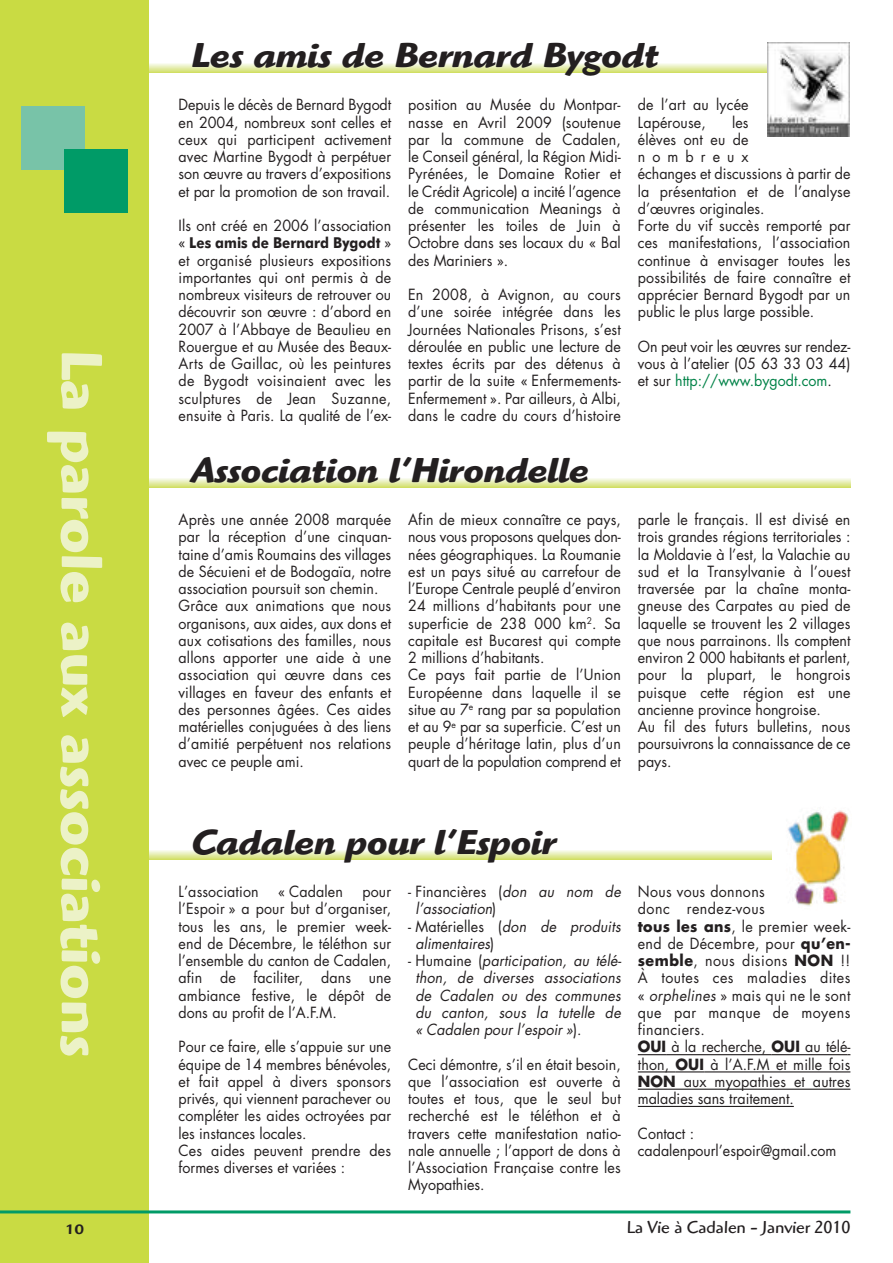
<style>
.page{position:relative;width:893px;height:1263px;background:#fff}
.page>*{position:absolute;margin:0;border:0;box-sizing:border-box;transform-origin:0 0}
.t1{font:700 60px "Highlander";color:#ecf2c7}
.t2{font:italic 700 36px "Highlander";color:#231f20}
.t3{font:18px "Highlander";color:#231f20}
.t4{font:15px/17.2px "Futura";letter-spacing:.01em;color:#231f20;scale:.95 1}
.t5{font:italic 15px/17.2px "Futura";letter-spacing:.005em;color:#231f20;scale:.95 1}
.t6{font:700 15px "Futura BT";color:#231f20;scale:.9 1}
.t7{font:500 14.1px "Highlander";color:#231f20;scale:1.28 1}
.s1{font-family:"Futura";font-weight:400}
.s2{color:#008247}
.s3{font-style:normal}
.s4{font-weight:700}
.s5{font-style:italic}
</style>
<div class="page">
<svg style="left:149px;top:851px;width:623px;height:8px;background:#e4ecaa"></svg>
<svg style="left:149px;top:479px;width:701px;height:8px;background:#e4eca9"></svg>
<svg style="left:149px;top:64px;width:618px;height:8px;background:#e4ecab"></svg>
<div style="left:0;top:0;width:149px;height:1263px;background:#c9db43"></div>
<hr style="left:0;top:1210px;width:850px;height:3px;background:#009b67">
<div style="left:21px;top:106px;width:64px;height:64px;background:#78c3a8"></div>
<div style="left:64px;top:149px;width:64px;height:64px;background:#009b67"></div>
<img style="left:767px;top:43px;width:83px;height:93px">
<svg style="left:638px;top:1054px;width:28px;height:1px"></svg>
<hr style="left:666px;top:1054px;width:106px;height:1px;background:#231f20">
<svg style="left:772px;top:1054px;width:28px;height:1px"></svg>
<hr style="left:800px;top:1054px;width:47px;height:1px;background:#231f20">
<hr style="left:638px;top:1071px;width:37px;height:1px;background:#231f20">
<svg style="left:675px;top:1071px;width:29px;height:1px"></svg>
<hr style="left:704px;top:1071px;width:146px;height:1px;background:#231f20">
<hr style="left:638px;top:1089px;width:38px;height:1px;background:#231f20">
<hr style="left:676px;top:1089px;width:174px;height:1px;background:#231f20">
<hr style="left:638px;top:1106px;width:156px;height:1px;background:#231f20">
<img style="left:788px;top:810px;width:61px;height:96px">
<h1 class="t1" style="left:103px;top:350px;width:708px;rotate:90deg">La parole aux associations</h1>
<h2 class="t2" style="left:191px;top:35px;width:468px">Les amis de Bernard Bygodt</h2>
<p class="t4" style="left:179px;top:97px;width:225px;text-align:justify">Depuis le décès de Bernard Bygodt en 2004, nombreux sont celles et ceux qui participent activement avec Martine Bygodt à perpétuer son œuvre au travers d’expositions et par la promotion de son travail.</p>
<p class="t4" style="left:179px;top:218px;width:225px">Ils ont créé en 2006 l’association</p>
<p class="t6" style="left:179px;top:237px;width:238px"><span class="s1">«</span> Les amis de Bernard Bygodt <span class="s1">»</span></p>
<p class="t4" style="left:179px;top:253px;width:225px;text-align:justify">et organisé plusieurs expositions importantes qui ont permis à de nombreux visiteurs de retrouver ou découvrir son œuvre : d’abord en 2007 à l’Abbaye de Beaulieu en Rouergue et au Musée des Beaux-Arts de Gaillac, où les peintures de Bygodt voisinaient avec les sculptures de Jean Suzanne, ensuite à Paris. La qualité de l’ex-</p>
<p class="t4" style="left:408px;top:97px;width:225px;text-align:justify">position au Musée du Montpar&shy;nasse en Avril 2009 (soutenue par la commune de Cadalen, le Conseil général, la Région Midi-Pyrénées, le Domaine Rotier et le Crédit Agricole) a incité l’agence de communication Meanings à présenter les toiles de Juin à Octobre dans ses locaux du « Bal des Mariniers ».</p>
<p class="t4" style="left:408px;top:287px;width:225px;text-align:justify">En 2008, à Avignon, au cours d’une soirée intégrée dans les Journées Nationales Prisons, s’est déroulée en public une lecture de textes écrits par des détenus à partir de la suite « Enfermements-Enfermement ». Par ailleurs, à Albi, dans le cadre du cours d’histoire</p>
<p class="t4" style="left:638px;top:97px;width:118px">de l’art au lycée<br>Lapérouse,</p>
<p class="t4" style="left:638px;top:115px;width:225px;text-indent:94px">les<br>élèves ont eu de nombreux<br>échanges et discussions à partir de la présentation et de l’analyse d’œuvres originales.<br>Forte du vif succès remporté par ces manifestations, l’association continue à envisager toutes les possibilités de faire connaître et apprécier Bernard Bygodt par un public le plus large possible.</p>
<p class="t4" style="left:638px;top:339px;width:225px;text-align:justify">On peut voir les œuvres sur rendez&shy;vous à l’atelier (05 63 33 03 44) et sur <span class="s2">http://www.bygodt.com</span>.</p>
<h2 class="t2" style="left:191px;top:450px;width:399px">Association l’Hirondelle</h2>
<p class="t4" style="left:179px;top:512px;width:225px">Après une année 2008 marquée par la réception d’une cinquan&shy;taine d’amis Roumains des villages de Sécuieni et de Bodogaïa, notre association poursuit son chemin.<br>Grâce aux animations que nous organisons, aux aides, aux dons et aux cotisations des familles, nous allons apporter une aide à une association qui œuvre dans ces villages en faveur des enfants et des personnes âgées. Ces aides matérielles conjuguées à des liens d’amitié perpétuent nos relations avec ce peuple ami.</p>
<p class="t4" style="left:408px;top:512px;width:225px">Afin de mieux connaître ce pays, nous vous proposons quelques don&shy;nées géographiques. La Roumanie est un pays situé au carrefour de l’Europe Centrale peuplé d’environ<br>24 millions d’habitants pour une superficie de 238 000 km<sup>2</sup>. Sa capitale est Bucarest qui compte<br>2 millions d’habitants.<br>Ce pays fait partie de l’Union<br>Européenne dans laquelle il se situe au 7<sup>e</sup> rang par sa population et au 9<sup>e</sup> par sa superficie. C’est un peuple d’héritage latin, plus d’un quart de la population comprend et</p>
<p class="t4" style="left:638px;top:512px;width:225px">parle le français. Il est divisé en trois grandes régions territoriales : la Moldavie à l’est, la Valachie au sud et la Transylvanie à l’ouest traversée par la chaîne monta&shy;gneuse des Carpates au pied de laquelle se trouvent les 2 villages que nous parrainons. Ils comptent environ 2 000 habitants et parlent, pour la plupart, le hongrois puisque cette région est une ancienne province hongroise.<br>Au fil des futurs bulletins, nous poursuivrons la connaissance de ce pays.</p>
<h2 class="t2" style="left:191px;top:822px;width:366px">Cadalen pour l’Espoir</h2>
<p class="t4" style="left:179px;top:884px;width:86px">L’association</p>
<p class="t4" style="left:278px;top:884px;width:70px">« Cadalen</p>
<p class="t5" style="left:415px;top:884px;width:218px;text-indent:-7px"><span class="s3">- Financières (</span>don au nom de l’association<span class="s3">)</span></p>
<p class="t5" style="left:415px;top:919px;width:218px;text-indent:-7px"><span class="s3">- Matérielles (</span>don de produits alimentaires<span class="s3">)</span></p>
<p class="t5" style="left:415px;top:953px;width:218px;text-align:justify;text-indent:-7px"><span class="s3">- Humaine (</span>participation, au télé&shy;thon, de diverses associations de Cadalen ou des communes du canton, sous la tutelle de « Cadalen pour l’espoir »<span class="s3">).</span></p>
<p class="t4" style="left:408px;top:1057px;width:225px;text-align:justify">Ceci démontre, s’il en était besoin, que l’association est ouverte à toutes et tous, que le seul but recherché est le téléthon et à travers cette manifestation natio&shy;nale annuelle ; l’apport de dons à l’Association Française contre les Myopathies.</p>
<p class="t4" style="left:179px;top:884px;width:225px;text-align:justify;text-indent:184px">pour l’Espoir » a pour but d’organiser, tous les ans, le premier week&shy;end de Décembre, le téléthon sur l’ensemble du canton de Cadalen, afin de faciliter, dans une ambiance festive, le dépôt de dons au profit de l’A.F.M.</p>
<p class="t4" style="left:179px;top:1039px;width:225px">Pour ce faire, elle s’appuie sur une équipe de 14 membres bénévoles, et fait appel à divers sponsors privés, qui viennent parachever ou compléter les aides octroyées par les instances locales.<br>Ces aides peuvent prendre des formes diverses et variées :</p>
<p class="t4" style="left:638px;top:884px;width:226px">Nous vous donnons<br>donc rendez-vous<br><span class="s4">tous les ans</span>, le premier week&shy;end de Décembre, pour <span class="s4">qu’en&shy;semble</span>, nous disions <span class="s4">NON</span> !!<br>À toutes ces maladies dites « <span class="s5">orphelines</span> » mais qui ne le sont que par manque de moyens financiers.<br><span class="s4">OUI</span> à la recherche, <span class="s4">OUI</span> au télé&shy;thon, <span class="s4">OUI</span> à l’A.F.M et mille fois<br><span class="s4">NON</span> aux myopathies et autres maladies sans traitement.</p>
<p class="t4" style="left:638px;top:1126px;width:211px">Contact : cadalenpourl’espoir@gmail.com</p>
<p class="t7" style="left:65px;top:1221px;width:17px">10</p>
<p class="t3" style="left:627px;top:1220px;width:225px">La Vie à Cadalen - Janvier 2010</p>
</div>
